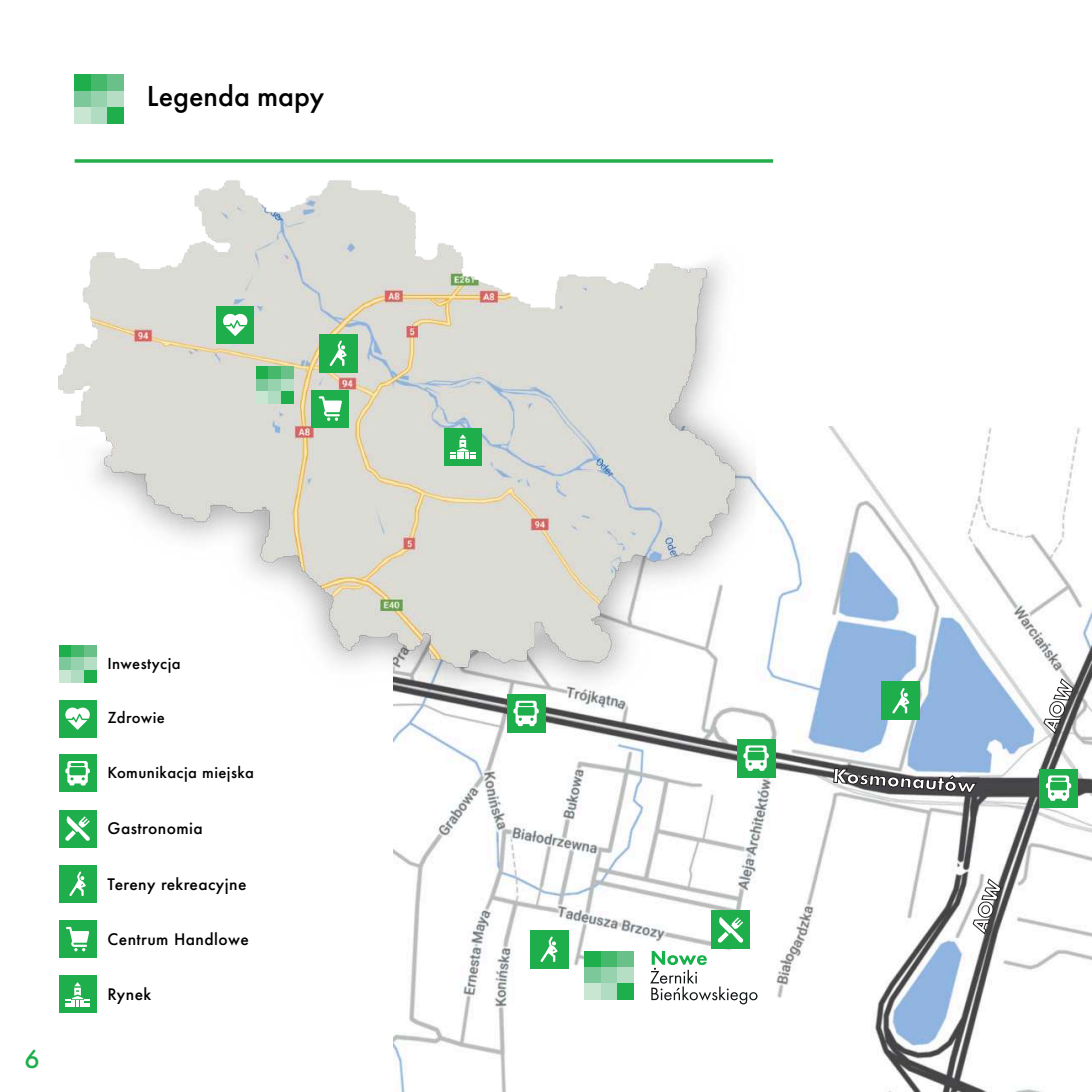
<style>
.page{position:relative;width:1092px;height:1092px;background:#fff}
.page>*{position:absolute;margin:0;border:0;box-sizing:border-box;transform-origin:0 0}
.t1{font:500 30.1px "Futura PT";color:#000}
.t2{font:500 26.95px "Futura PT";color:#1eae4b}
.t3{font:500 17.5px "Futura PT";letter-spacing:.025em;color:#000}
.t4{font:500 16.62px "Futura PT";letter-spacing:.025em;color:#000}
</style>
<div class="page">
<div style="left:75px;top:74px;width:16px;height:17px;background:#1eae4b"></div>
<div style="left:91px;top:74px;width:16px;height:17px;background:#46b86c"></div>
<div style="left:107px;top:74px;width:17px;height:17px;background:#69c189"></div>
<div style="left:75px;top:91px;width:16px;height:16px;background:#7dc89a"></div>
<div style="left:91px;top:91px;width:16px;height:16px;background:#97d2ae"></div>
<div style="left:107px;top:91px;width:17px;height:16px;background:#b5dec5"></div>
<div style="left:75px;top:107px;width:16px;height:17px;background:#c9e6d3"></div>
<div style="left:91px;top:107px;width:16px;height:17px;background:#b0dcc1"></div>
<div style="left:107px;top:107px;width:17px;height:17px;background:#1eae4b"></div>
<svg style="left:75px;top:159px;width:698px;height:4px;background:#3eb760"></svg>
<img style="left:394px;top:427px;width:698px;height:664px">
<img style="left:59px;top:180px;width:724px;height:526px">
<svg style="left:650px;top:951px;width:107px;height:53px"></svg>
<div style="left:585px;top:951px;width:16px;height:16px;background:#1eae4b"></div>
<div style="left:601px;top:951px;width:16px;height:16px;background:#46b86c"></div>
<div style="left:617px;top:951px;width:17px;height:16px;background:#69c189"></div>
<div style="left:585px;top:967px;width:16px;height:16px;background:#7dc89a"></div>
<div style="left:601px;top:967px;width:16px;height:16px;background:#97d2ae"></div>
<div style="left:617px;top:967px;width:17px;height:16px;background:#b5dec5"></div>
<div style="left:585px;top:983px;width:16px;height:17px;background:#c9e6d3"></div>
<div style="left:601px;top:983px;width:16px;height:17px;background:#b0dcc1"></div>
<div style="left:617px;top:983px;width:17px;height:17px;background:#1eae4b"></div>
<div style="left:256px;top:366px;width:12px;height:13px;background:#1eae4b"></div>
<div style="left:268px;top:366px;width:13px;height:13px;background:#46b86c"></div>
<div style="left:281px;top:366px;width:12px;height:13px;background:#69c189"></div>
<div style="left:256px;top:379px;width:12px;height:12px;background:#7dc89a"></div>
<div style="left:268px;top:379px;width:13px;height:12px;background:#97d2ae"></div>
<div style="left:281px;top:379px;width:12px;height:12px;background:#b5dec5"></div>
<div style="left:256px;top:391px;width:12px;height:13px;background:#c9e6d3"></div>
<div style="left:268px;top:391px;width:13px;height:13px;background:#b0dcc1"></div>
<div style="left:281px;top:391px;width:12px;height:13px;background:#1eae4b"></div>
<div style="left:59px;top:645px;width:12px;height:12px;background:#1eae4b"></div>
<div style="left:71px;top:645px;width:13px;height:12px;background:#46b86c"></div>
<div style="left:84px;top:645px;width:12px;height:12px;background:#69c189"></div>
<div style="left:59px;top:657px;width:12px;height:13px;background:#7dc89a"></div>
<div style="left:71px;top:657px;width:13px;height:13px;background:#97d2ae"></div>
<div style="left:84px;top:657px;width:12px;height:13px;background:#b5dec5"></div>
<div style="left:59px;top:670px;width:12px;height:12px;background:#c9e6d3"></div>
<div style="left:71px;top:670px;width:13px;height:12px;background:#b0dcc1"></div>
<div style="left:84px;top:670px;width:12px;height:12px;background:#1eae4b"></div>
<div style="left:444px;top:428px;width:37px;height:37px;background:#1eae4b"></div>
<svg style="left:450px;top:434px;width:25px;height:25px"></svg>
<div style="left:711px;top:910px;width:39px;height:39px;background:#1eae4b"></div>
<svg style="left:717px;top:917px;width:26px;height:25px"></svg>
<div style="left:737px;top:738px;width:38px;height:39px;background:#1eae4b"></div>
<svg style="left:743px;top:745px;width:26px;height:25px"></svg>
<div style="left:1039px;top:768px;width:39px;height:39px;background:#1eae4b"></div>
<svg style="left:1046px;top:775px;width:25px;height:25px"></svg>
<div style="left:507px;top:694px;width:38px;height:39px;background:#1eae4b"></div>
<svg style="left:513px;top:700px;width:26px;height:26px"></svg>
<div style="left:59px;top:809px;width:37px;height:38px;background:#1eae4b"></div>
<svg style="left:65px;top:816px;width:25px;height:25px"></svg>
<div style="left:59px;top:920px;width:37px;height:37px;background:#1eae4b"></div>
<svg style="left:66px;top:926px;width:23px;height:25px"></svg>
<div style="left:312px;top:390px;width:37px;height:37px;background:#1eae4b"></div>
<svg style="left:319px;top:396px;width:23px;height:25px"></svg>
<div style="left:59px;top:754px;width:37px;height:38px;background:#1eae4b"></div>
<svg style="left:65px;top:761px;width:25px;height:24px"></svg>
<div style="left:59px;top:975px;width:37px;height:38px;background:#1eae4b"></div>
<svg style="left:65px;top:982px;width:25px;height:24px"></svg>
<div style="left:59px;top:865px;width:37px;height:37px;background:#1eae4b"></div>
<svg style="left:69px;top:871px;width:17px;height:25px"></svg>
<div style="left:881px;top:681px;width:39px;height:39px;background:#1eae4b"></div>
<svg style="left:892px;top:688px;width:17px;height:25px"></svg>
<div style="left:529px;top:929px;width:39px;height:39px;background:#1eae4b"></div>
<svg style="left:540px;top:936px;width:18px;height:26px"></svg>
<div style="left:319px;top:334px;width:39px;height:39px;background:#1eae4b"></div>
<svg style="left:329px;top:340px;width:18px;height:26px"></svg>
<div style="left:59px;top:700px;width:37px;height:37px;background:#1eae4b"></div>
<svg style="left:65px;top:707px;width:25px;height:22px"></svg>
<div style="left:216px;top:306px;width:38px;height:37px;background:#1eae4b"></div>
<svg style="left:223px;top:313px;width:25px;height:23px"></svg>
<svg style="left:833px;top:756px;width:144px;height:54px"></svg>
<svg style="left:972px;top:877px;width:30px;height:58px"></svg>
<svg style="left:1043px;top:677px;width:31px;height:57px"></svg>
<h1 class="t1" style="left:147px;top:83px;width:179px">Legenda mapy</h1>
<h2 class="t2" style="left:24px;top:1046px;width:17px">6</h2>
<p class="t4" style="left:108px;top:656px;width:75px">Inwestycja</p>
<p class="t4" style="left:108px;top:710px;width:59px">Zdrowie</p>
<p class="t4" style="left:108px;top:765px;width:148px">Komunikacja miejska</p>
<p class="t3" style="left:108px;top:820px;width:97px">Gastronomia</p>
<p class="t3" style="left:108px;top:876px;width:140px">Tereny rekreacyjne</p>
<p class="t3" style="left:108px;top:931px;width:143px">Centrum Handlowe</p>
<p class="t3" style="left:108px;top:987px;width:45px">Rynek</p>
</div>
